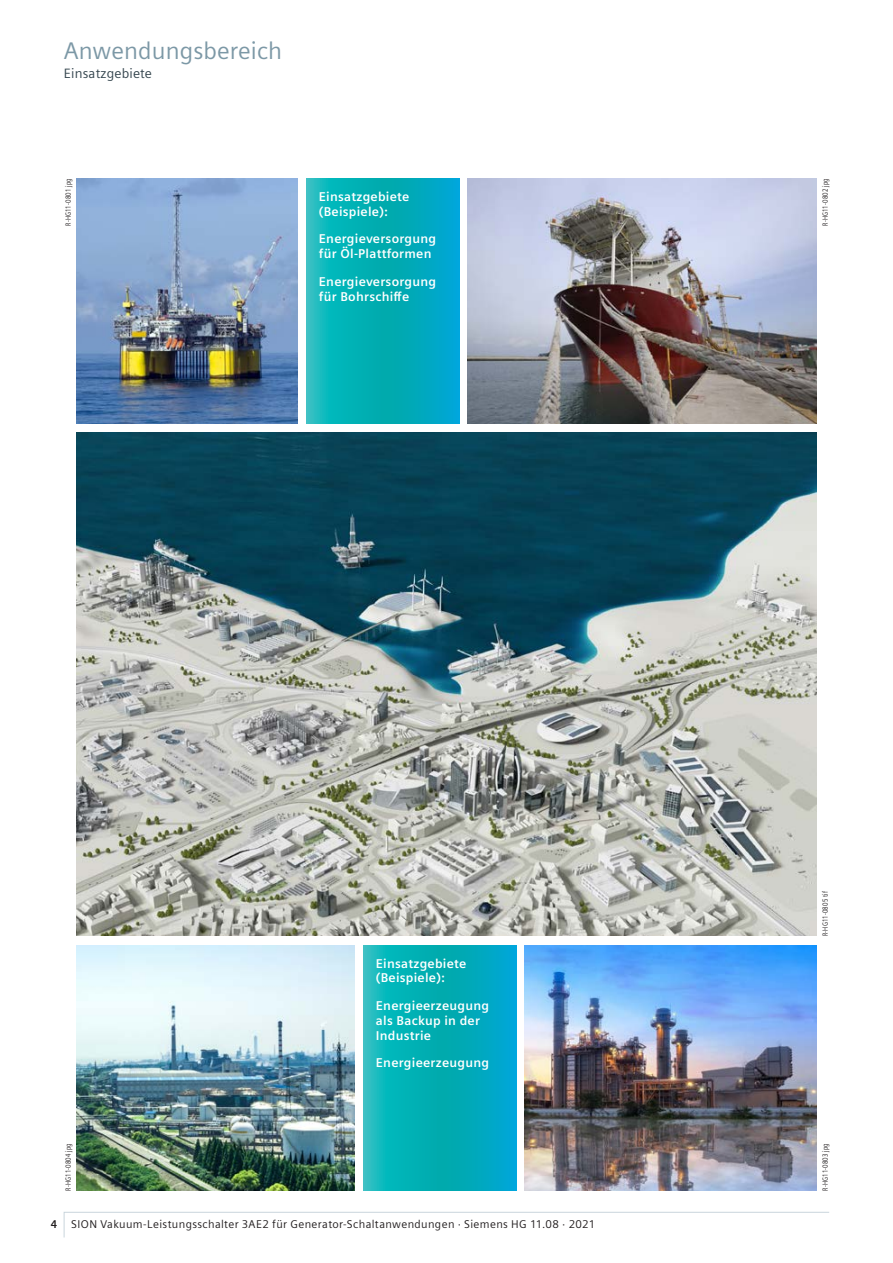
<style>
.page{position:relative;width:893px;height:1263px;background:#fff}
.page>*{position:absolute;margin:0;border:0;box-sizing:border-box;transform-origin:0 0}
._90_Kolumnentitel{font:24px "Siemens Sans";letter-spacing:.005em;color:#7c98a6}
._90_Kolumnenuntertit{font:13.5px "Siemens Sans";letter-spacing:.015em;color:#33444d}
._01__Einsatzgebiete{font:700 12.75px/14.9px "Siemens Sans";letter-spacing:.02em;color:#fff}
.t1{font:11.25px "Siemens Sans";letter-spacing:.03em;color:#231f20}
._30__Bildnummer_5_0p{font:7.5px "Siemens Sans";letter-spacing:.02em;color:#231f20;scale:.8 1}
.s1{font-weight:700}
</style>
<div class="page">
<svg style="left:63px;top:1211px;width:766px;height:27px"></svg>
<img style="left:77px;top:179px;width:221px;height:245px">
<img style="left:525px;top:945px;width:291px;height:246px">
<img style="left:468px;top:179px;width:348px;height:245px">
<img style="left:77px;top:945px;width:278px;height:246px">
<img style="left:77px;top:432px;width:739px;height:504px">
<svg style="left:306px;top:179px;width:153px;height:245px;background:#07afbb"></svg>
<svg style="left:363px;top:945px;width:153px;height:246px;background:#07afbb"></svg>
<p class="_90_Kolumnentitel" style="left:64px;top:33px;width:220px">Anwendungsbereich</p>
<p class="_90_Kolumnenuntertit" style="left:64px;top:63px;width:90px">Einsatzgebiete</p>
<p class="_30__Bildnummer_5_0p" style="left:63px;top:226px;width:61px;rotate:-90deg">R-HG11-0801 jpg</p>
<p class="_30__Bildnummer_5_0p" style="left:819px;top:226px;width:61px;rotate:-90deg">R-HG11-0802 jpg</p>
<p class="_01__Einsatzgebiete" style="left:319px;top:188px;width:92px">Einsatzgebiete (Beispiele):</p>
<p class="_01__Einsatzgebiete" style="left:319px;top:231px;width:119px">Energieversorgung für Öl-Plattformen</p>
<p class="_01__Einsatzgebiete" style="left:319px;top:273px;width:119px">Energieversorgung für Bohrschiffe</p>
<p class="_01__Einsatzgebiete" style="left:376px;top:955px;width:92px">Einsatzgebiete (Beispiele):</p>
<p class="_01__Einsatzgebiete" style="left:376px;top:997px;width:115px">Energieerzeugung als Backup in der<br>Industrie</p>
<p class="_01__Einsatzgebiete" style="left:376px;top:1055px;width:115px">Energieerzeugung</p>
<p class="_30__Bildnummer_5_0p" style="left:819px;top:936px;width:57px;rotate:-90deg">R-HG11-0805 tif</p>
<p class="_30__Bildnummer_5_0p" style="left:63px;top:1191px;width:61px;rotate:-90deg">R-HG11-0804 jpg</p>
<p class="_30__Bildnummer_5_0p" style="left:819px;top:1191px;width:61px;rotate:-90deg">R-HG11-0803 jpg</p>
<p class="t1" style="left:51px;top:1215px;width:546px"><span class="s1">4</span> SION Vakuum-Leistungsschalter 3AE2 für Generator-Schaltanwendungen · Siemens HG 11.08 · 2021</p>
</div>
